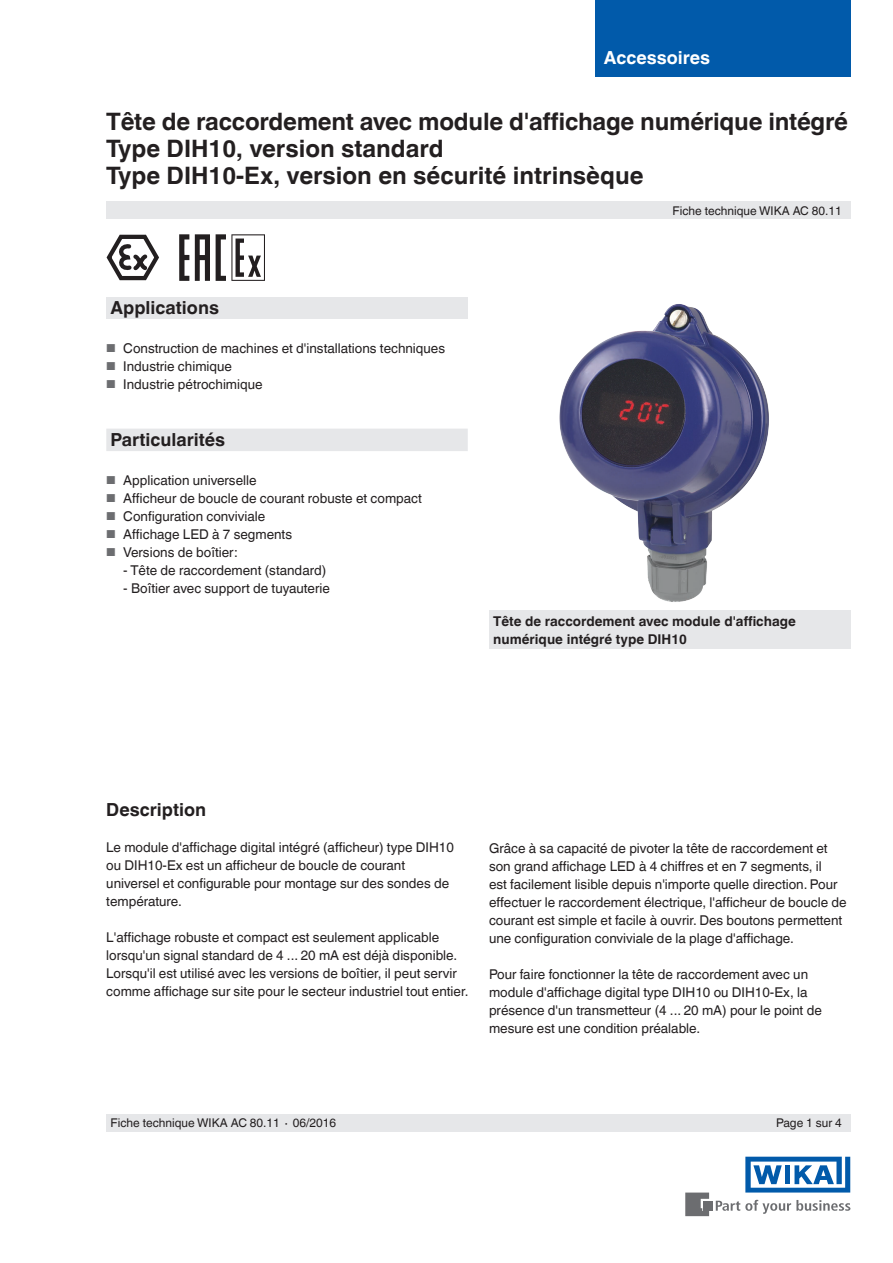
<style>
.page{position:relative;width:893px;height:1263px;background:#fff}
.page>*{position:absolute;margin:0;border:0;box-sizing:border-box;transform-origin:0 0}
.t1{font:700 24px/27px "Helvetica World";letter-spacing:-.005em;color:#231f20}
.t2{font:700 18px "Helvetica World";color:#231f20}
.t3{font:700 18px "Helvetica World";color:#fff}
.t4{font:13.5px/18px "Helvetica World";color:#231f20}
.t5{font:700 13.5px/18px "Helvetica World";color:#231f20}
.t6{font:12px "Helvetica World";color:#231f20}
.s1{font-size:11.55px;color:#6c6d70}
</style>
<div class="page">
<div style="left:106px;top:298px;width:362px;height:21px;background:#e6e7e9"></div>
<svg style="left:716px;top:1200px;width:134px;height:14px"></svg>
<div style="left:703px;top:1201px;width:9px;height:9px;background:#6c6d70"></div>
<svg style="left:685px;top:1192px;width:24px;height:24px"></svg>
<svg style="left:745px;top:1157px;width:105px;height:35px"></svg>
<div style="left:106px;top:202px;width:744px;height:17px;background:#e6e7e9"></div>
<div style="left:106px;top:1114px;width:744px;height:17px;background:#e6e7e9"></div>
<div style="left:489px;top:611px;width:361px;height:38px;background:#e6e7e9"></div>
<div style="left:106px;top:429px;width:362px;height:22px;background:#e6e7e9"></div>
<div style="left:595px;top:0;width:255px;height:77px;background:#015aaa"></div>
<img style="left:559px;top:304px;width:210px;height:298px">
<svg style="left:106px;top:234px;width:53px;height:47px"></svg>
<svg style="left:179px;top:234px;width:10px;height:47px"></svg>
<svg style="left:195px;top:234px;width:15px;height:47px"></svg>
<svg style="left:216px;top:234px;width:49px;height:47px"></svg>
<h2 class="t3" style="left:604px;top:47px;width:108px">Accessoires</h2>
<h1 class="t1" style="left:106px;top:108px;width:743px">Tête de raccordement avec module d'affichage numérique intégré<br>Type DIH10, version standard<br>Type DIH10-Ex, version en sécurité intrinsèque</h1>
<h2 class="t2" style="left:111px;top:297px;width:110px">Applications</h2>
<p class="t4" style="left:106px;top:339px;width:340px"><span class="s1">■</span> Construction de machines et d'installations techniques</p>
<p class="t4" style="left:106px;top:357px;width:127px"><span class="s1">■</span> Industrie chimique</p>
<p class="t4" style="left:106px;top:375px;width:158px"><span class="s1">■</span> Industrie pétrochimique</p>
<h2 class="t2" style="left:111px;top:429px;width:116px">Particularités</h2>
<p class="t4" style="left:106px;top:471px;width:152px"><span class="s1">■</span> Application universelle</p>
<p class="t4" style="left:106px;top:489px;width:317px"><span class="s1">■</span> Afficheur de boucle de courant robuste et compact</p>
<p class="t4" style="left:106px;top:507px;width:160px"><span class="s1">■</span> Configuration conviviale</p>
<p class="t4" style="left:106px;top:525px;width:187px"><span class="s1">■</span> Affichage LED à 7 segments</p>
<p class="t4" style="left:106px;top:543px;width:133px"><span class="s1">■</span> Versions de boîtier:</p>
<p class="t4" style="left:123px;top:561px;width:204px">- Tête de raccordement (standard)</p>
<p class="t4" style="left:123px;top:579px;width:208px">- Boîtier avec support de tuyauterie</p>
<p class="t6" style="left:672px;top:204px;width:171px">Fiche technique WIKA AC 80.11</p>
<p class="t5" style="left:493px;top:612px;width:304px">Tête de raccordement avec module d'affichage numérique intégré type DIH10</p>
<h2 class="t2" style="left:106px;top:799px;width:101px">Description</h2>
<p class="t4" style="left:106px;top:838px;width:349px">Le module d'affichage digital intégré (afficheur) type DIH10 ou DIH10-Ex est un afficheur de boucle de courant universel et configurable pour montage sur des sondes de température.</p>
<p class="t4" style="left:106px;top:928px;width:364px">L'affichage robuste et compact est seulement applicable lorsqu'un signal standard de 4 ... 20 mA est déjà disponible.<br>Lorsqu'il est utilisé avec les versions de boîtier, il peut servir comme affichage sur site pour le secteur industriel tout entier.</p>
<p class="t4" style="left:489px;top:839px;width:359px">Grâce à sa capacité de pivoter la tête de raccordement et son grand affichage LED à 4 chiffres et en 7 segments, il<br>est facilement lisible depuis n'importe quelle direction. Pour effectuer le raccordement électrique, l'afficheur de boucle de courant est simple et facile à ouvrir. Des boutons permettent une configuration conviviale de la plage d'affichage.</p>
<p class="t4" style="left:489px;top:965px;width:334px">Pour faire fonctionner la tête de raccordement avec un module d'affichage digital type DIH10 ou DIH10-Ex, la présence d'un transmetteur (4 ... 20 mA) pour le point de mesure est une condition préalable.</p>
<p class="t6" style="left:111px;top:1116px;width:227px">Fiche technique WIKA AC 80.11 ∙ 06/2016</p>
<p class="t6" style="left:776px;top:1116px;width:67px">Page 1 sur 4</p>
</div>
